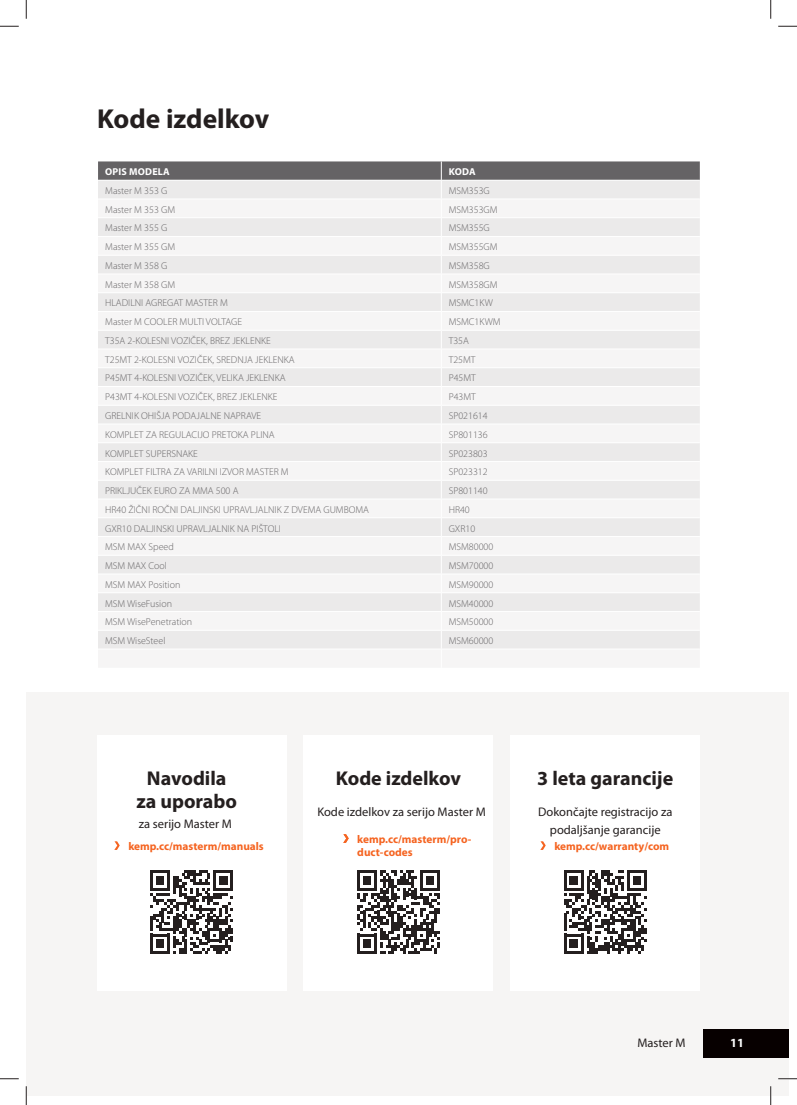
<style>
.page{position:relative;width:797px;height:1105px;background:#fff}
.page>*{position:absolute;margin:0;border:0;box-sizing:border-box;transform-origin:0 0}
.t1{font:700 27.5px "Myriad Pro";color:#241f1f}
.t2{font:700 20px/22.5px "Myriad Pro";color:#241f1f;text-align:center}
.t3{font:12.5px/17.5px "Myriad Pro";color:#241f1f;text-align:center}
.t4{font:700 12.5px "Myriad Pro";color:#fff}
.t5{font:700 11.25px/13.5px "Myriad Pro";color:#f56421}
.t6{font:300 10px "Myriad Pro";color:#656365}
.t7{font:700 10px "Myriad Pro";letter-spacing:.02em;color:#fff}
</style>
<div class="page">
<div style="left:26px;top:692px;width:762px;height:404px;background:#f6f5f4"></div>
<div style="left:703px;top:1029px;width:85px;height:28px;background:#070000"></div>
<div style="left:511px;top:735px;width:188px;height:255px;background:#fff"></div>
<div style="left:97px;top:735px;width:189px;height:255px;background:#fff"></div>
<svg style="left:150px;top:870px;width:83px;height:84px"></svg>
<div style="left:304px;top:735px;width:189px;height:255px;background:#fff"></div>
<svg style="left:564px;top:870px;width:83px;height:84px"></svg>
<svg style="left:357px;top:870px;width:83px;height:84px"></svg>
<svg style="left:114px;top:841px;width:6px;height:9px"></svg>
<svg style="left:540px;top:841px;width:5px;height:9px"></svg>
<svg style="left:343px;top:834px;width:6px;height:9px"></svg>
<svg style="left:98px;top:161px;width:601px;height:488px"></svg>
<svg style="left:0;top:25px;width:19px;height:2px"></svg>
<svg style="left:778px;top:25px;width:19px;height:2px"></svg>
<svg style="left:0;top:1078px;width:19px;height:1px"></svg>
<svg style="left:778px;top:1078px;width:19px;height:1px"></svg>
<svg style="left:25px;top:0;width:2px;height:19px"></svg>
<svg style="left:25px;top:1086px;width:2px;height:19px"></svg>
<svg style="left:770px;top:0;width:1px;height:19px"></svg>
<svg style="left:770px;top:1086px;width:1px;height:19px"></svg>
<h1 class="t1" style="left:97px;top:101px;width:174px">Kode izdelkov</h1>
<p class="t7" style="left:105px;top:165px;width:66px">OPIS MODELA</p>
<p class="t7" style="left:449px;top:165px;width:28px">KODA</p>
<p class="t6" style="left:105px;top:185px;width:64px">Master M 353 G</p>
<p class="t6" style="left:449px;top:185px;width:43px">MSM353G</p>
<p class="t6" style="left:105px;top:203px;width:71px">Master M 353 GM</p>
<p class="t6" style="left:449px;top:203px;width:50px">MSM353GM</p>
<p class="t6" style="left:105px;top:222px;width:64px">Master M 355 G</p>
<p class="t6" style="left:449px;top:222px;width:43px">MSM355G</p>
<p class="t6" style="left:105px;top:241px;width:71px">Master M 355 GM</p>
<p class="t6" style="left:449px;top:241px;width:50px">MSM355GM</p>
<p class="t6" style="left:105px;top:260px;width:64px">Master M 358 G</p>
<p class="t6" style="left:449px;top:260px;width:43px">MSM358G</p>
<p class="t6" style="left:105px;top:278px;width:71px">Master M 358 GM</p>
<p class="t6" style="left:449px;top:278px;width:50px">MSM358GM</p>
<p class="t6" style="left:105px;top:297px;width:124px">HLADILNI AGREGAT MASTER M</p>
<p class="t6" style="left:449px;top:297px;width:46px">MSMC1KW</p>
<p class="t6" style="left:105px;top:316px;width:138px">Master M COOLER MULTI VOLTAGE</p>
<p class="t6" style="left:449px;top:316px;width:53px">MSMC1KWM</p>
<p class="t6" style="left:105px;top:335px;width:167px">T35A 2-KOLESNI VOZIČEK, BREZ JEKLENKE</p>
<p class="t6" style="left:449px;top:335px;width:22px">T35A</p>
<p class="t6" style="left:105px;top:353px;width:191px">T25MT 2-KOLESNI VOZIČEK, SREDNJA JEKLENKA</p>
<p class="t6" style="left:449px;top:353px;width:28px">T25MT</p>
<p class="t6" style="left:105px;top:372px;width:182px">P45MT 4-KOLESNI VOZIČEK, VELIKA JEKLENKA</p>
<p class="t6" style="left:449px;top:372px;width:29px">P45MT</p>
<p class="t6" style="left:105px;top:391px;width:174px">P43MT 4-KOLESNI VOZIČEK, BREZ JEKLENKE</p>
<p class="t6" style="left:449px;top:391px;width:29px">P43MT</p>
<p class="t6" style="left:105px;top:410px;width:157px">GRELNIK OHIŠJA PODAJALNE NAPRAVE</p>
<p class="t6" style="left:449px;top:410px;width:40px">SP021614</p>
<p class="t6" style="left:105px;top:428px;width:171px">KOMPLET ZA REGULACIJO PRETOKA PLINA</p>
<p class="t6" style="left:449px;top:428px;width:40px">SP801136</p>
<p class="t6" style="left:105px;top:447px;width:94px">KOMPLET SUPERSNAKE</p>
<p class="t6" style="left:449px;top:447px;width:40px">SP023803</p>
<p class="t6" style="left:105px;top:466px;width:185px">KOMPLET FILTRA ZA VARILNI IZVOR MASTER M</p>
<p class="t6" style="left:449px;top:466px;width:40px">SP023312</p>
<p class="t6" style="left:105px;top:485px;width:135px">PRIKLJUČEK EURO ZA MMA 500 A</p>
<p class="t6" style="left:449px;top:485px;width:40px">SP801140</p>
<p class="t6" style="left:105px;top:503px;width:265px">HR40 ŽIČNI ROČNI DALJINSKI UPRAVLJALNIK Z DVEMA GUMBOMA</p>
<p class="t6" style="left:449px;top:503px;width:23px">HR40</p>
<p class="t6" style="left:105px;top:522px;width:177px">GXR10 DALJINSKI UPRAVLJALNIK NA PIŠTOLI</p>
<p class="t6" style="left:449px;top:522px;width:28px">GXR10</p>
<p class="t6" style="left:105px;top:541px;width:70px">MSM MAX Speed</p>
<p class="t6" style="left:449px;top:541px;width:46px">MSM80000</p>
<p class="t6" style="left:105px;top:560px;width:63px">MSM MAX Cool</p>
<p class="t6" style="left:449px;top:560px;width:46px">MSM70000</p>
<p class="t6" style="left:105px;top:578px;width:77px">MSM MAX Position</p>
<p class="t6" style="left:449px;top:578px;width:46px">MSM90000</p>
<p class="t6" style="left:105px;top:597px;width:68px">MSM WiseFusion</p>
<p class="t6" style="left:449px;top:597px;width:46px">MSM40000</p>
<p class="t6" style="left:105px;top:616px;width:89px">MSM WisePenetration</p>
<p class="t6" style="left:449px;top:616px;width:46px">MSM50000</p>
<p class="t6" style="left:105px;top:635px;width:62px">MSM WiseSteel</p>
<p class="t6" style="left:449px;top:635px;width:46px">MSM60000</p>
<h2 class="t2" style="left:136px;top:767px;width:102px">Navodila za uporabo</h2>
<p class="t3" style="left:139px;top:815px;width:95px">za serijo Master M</p>
<h2 class="t2" style="left:336px;top:767px;width:127px">Kode izdelkov</h2>
<p class="t3" style="left:317px;top:803px;width:170px">Kode izdelkov za serijo Master M</p>
<h2 class="t2" style="left:537px;top:767px;width:137px">3 leta garancije</h2>
<p class="t3" style="left:538px;top:803px;width:136px">Dokončajte registracijo za podaljšanje garancije</p>
<p class="t5" style="left:357px;top:832px;width:115px">kemp.cc/masterm/pro&shy;duct-codes</p>
<p class="t5" style="left:128px;top:839px;width:137px">kemp.cc/masterm/manuals</p>
<p class="t5" style="left:554px;top:839px;width:116px">kemp.cc/warranty/com</p>
<p class="t3" style="left:637px;top:1034px;width:50px">Master M</p>
<p class="t4" style="left:730px;top:1034px;width:15px">11</p>
</div>
